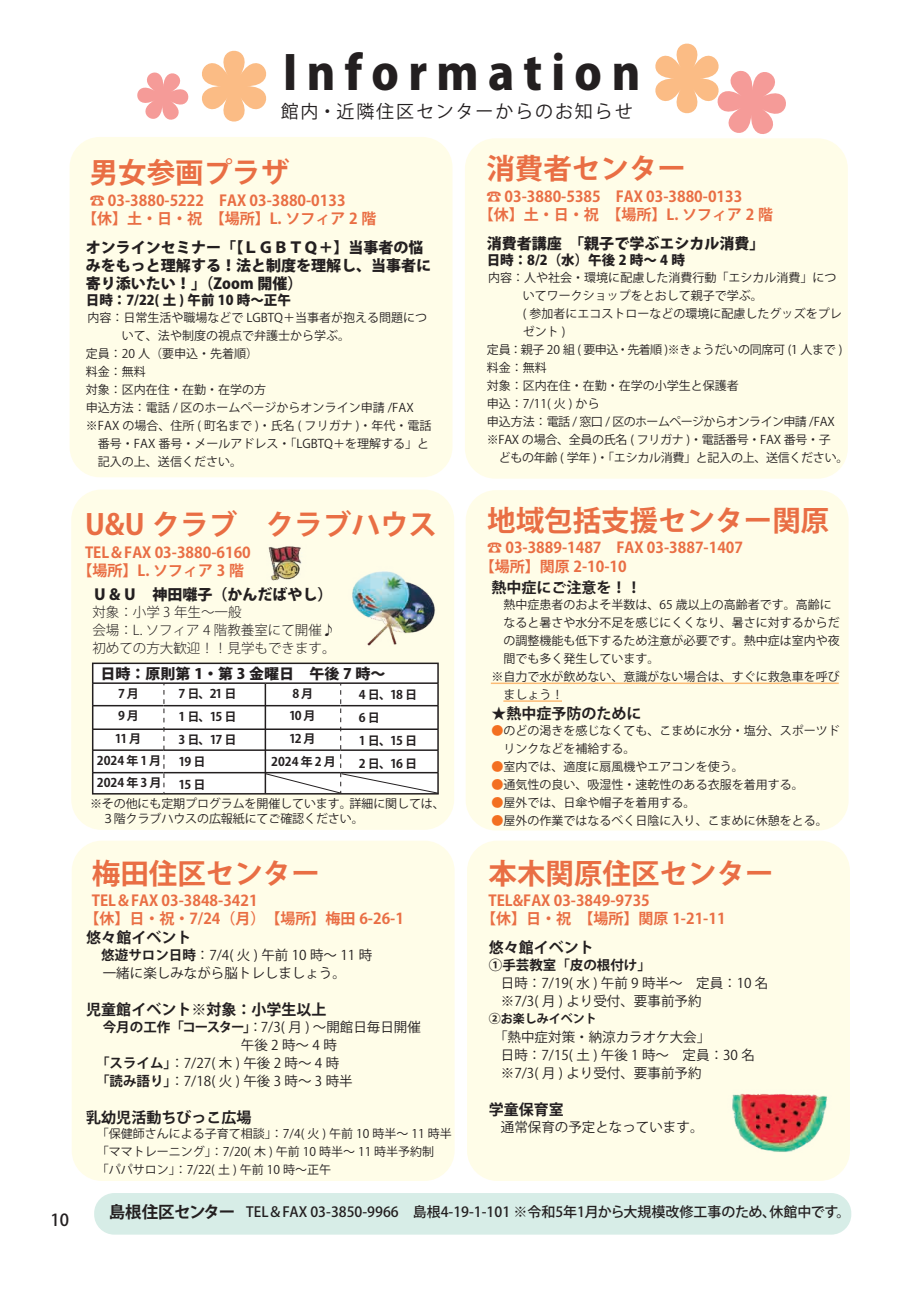
<style>
.page{position:relative;width:919px;height:1289px;background:#fff}
.page>*{position:absolute;margin:0;border:0;box-sizing:border-box;transform-origin:0 0}
.t1{font:800 46.5px "Koz Go Pr 6 N";letter-spacing:.2em;color:#231f20}
.t2{font:700 28.5px "Koz Go Pr 6 N";color:#e96e44}
.t3{font:18px "Koz Go Pr 6 N";letter-spacing:.105em;color:#231f20}
.t4{font:500 16.5px "Koz Go Pr 6 N";color:#231f20}
.t5{font:700 15px/18px "Koz Go Pr 6 N";color:#e96e44}
.t6{font:800 15px/18px "Koz Go Pr 6 N";color:#231f20}
.t7{font:700 15px "Koz Go Pr 6 N";color:#231f20}
.t8{font:800 14.4px "Koz Go Pr 6 N";color:#231f20;scale:1.04 1}
.t9{font:500 13.95px "Koz Go Pr 6 N";color:#231f20}
.t10{font:13.5px/18px "Koz Go Pr 6 N";color:#231f20}
.t11{font:300 13.5px/18px "Koz Go Pr 6 N";color:#231f20}
.t12{font:800 13.5px "Koz Go Pr 6 N";color:#231f20}
.t13{font:700 13.5px "Koz Go Pr 6 N";color:#231f20}
.t14{font:12px/18px "Koz Go Pr 6 N";color:#231f20}
.t15{font:12px "Koz Go Pr 6 N";letter-spacing:-.025em;color:#231f20}
.t16{font:700 12px "Koz Go Pr 6 N";color:#231f20}
.t17{font:12px "Koz Go Pr 6 N";letter-spacing:-.05em;color:#231f20}
.t18{font:700 12px "Koz Go Pr 6 N";letter-spacing:.085em;color:#231f20}
.t19{font:700 12px "Koz Go Pr 6 N";letter-spacing:.075em;color:#231f20}
.s1{font-weight:700}
.s2{color:#f36f21}
.s3{font-weight:700;font-size:16.5px}
</style>
<div class="page">
<svg style="left:137px;top:50px;width:130px;height:72px"></svg>
<svg style="left:655px;top:43px;width:131px;height:91px"></svg>
<div style="left:70px;top:137px;width:382px;height:340px;background:#fffde8;border-radius:30px"></div>
<div style="left:465px;top:138px;width:382px;height:340px;background:#fffde8;border-radius:30px"></div>
<div style="left:71px;top:489px;width:383px;height:340px;background:#fffde8;border-radius:30px"></div>
<div style="left:465px;top:490px;width:383px;height:340px;background:#fffde8;border-radius:30px"></div>
<div style="left:72px;top:840px;width:382px;height:340px;background:#fffde8;border-radius:30px"></div>
<div style="left:467px;top:840px;width:382px;height:340px;background:#fffde8;border-radius:30px"></div>
<div style="left:94px;top:1192px;width:757px;height:42px;background:#d7ede7;border-radius:20px"></div>
<img style="left:732px;top:1093px;width:95px;height:59px">
<img style="left:352px;top:571px;width:83px;height:75px">
<img style="left:268px;top:546px;width:34px;height:35px">
<hr style="left:491px;top:682px;width:347px;height:2px;background:#fcbb75">
<hr style="left:503px;top:700px;width:59px;height:1px;background:#fcbb75">
<div style="left:92px;top:662px;width:347px;height:132px;background:#fff;border:2px solid #231f20"></div>
<hr style="left:93px;top:772px;width:345px;height:1px;background:#231f20">
<hr style="left:93px;top:749px;width:345px;height:2px;background:#231f20">
<hr style="left:93px;top:728px;width:345px;height:2px;background:#231f20">
<hr style="left:93px;top:705px;width:345px;height:1px;background:#231f20">
<hr style="left:93px;top:682px;width:345px;height:2px;background:#231f20">
<hr style="left:264px;top:683px;width:2px;height:110px;background:#231f20">
<svg style="left:163px;top:683px;width:1px;height:111px"></svg>
<svg style="left:265px;top:683px;width:174px;height:111px"></svg>
<h3 class="t4" style="left:50px;top:1211px;width:20px">10</h3>
<h1 class="t1" style="left:283px;top:46px;width:359px">Information</h1>
<h3 class="t3" style="left:281px;top:101px;width:353px">館内・近隣住区センターからのお知らせ</h3>
<h2 class="t2" style="left:90px;top:157px;width:201px">男女参画プラザ</h2>
<p class="t5" style="left:82px;top:191px;width:296px;text-indent:8px">☎ 03-3880-5222　FAX 03-3880-0133<br>【休】土・日・祝　【場所】L. ソフィア 2 階</p>
<p class="t6" style="left:86px;top:238px;width:346px">オンラインセミナー「【ＬＧＢＴＱ＋】当事者の悩みをもっと理解する！法と制度を理解し、当事者に寄り添いたい！」（Zoom 開催）</p>
<p class="t12" style="left:86px;top:293px;width:206px">日時：7/22( 土 ) 午前 10 時～正午</p>
<p class="t14" style="left:87px;top:309px;width:341px">内容：日常生活や職場などで LGBTQ＋当事者が抱える問題につ</p>
<p class="t14" style="left:122px;top:327px;width:229px">いて、法や制度の視点で弁護士から学ぶ。</p>
<p class="t14" style="left:86px;top:345px;width:174px">定員：20 人（要申込・先着順）</p>
<p class="t14" style="left:86px;top:363px;width:61px">料金：無料</p>
<p class="t14" style="left:86px;top:381px;width:181px">対象：区内在住・在勤・在学の方</p>
<p class="t14" style="left:86px;top:399px;width:329px">申込方法：電話 / 区のホームページからオンライン申請 /FAX</p>
<p class="t14" style="left:86px;top:417px;width:347px">※FAX の場合、住所 ( 町名まで )・氏名 ( フリガナ )・年代・電話</p>
<p class="t14" style="left:98px;top:435px;width:332px">番号・FAX 番号・メールアドレス・「LGBTQ＋を理解する」と</p>
<p class="t14" style="left:98px;top:453px;width:145px">記入の上、送信ください。</p>
<h2 class="t2" style="left:486px;top:152px;width:201px">消費者センター</h2>
<p class="t5" style="left:479px;top:187px;width:296px;text-indent:8px">☎ 03-3880-5385　FAX 03-3880-0133<br>【休】土・日・祝　【場所】L. ソフィア 2 階</p>
<p class="t6" style="left:486px;top:234px;width:279px">消費者講座　「親子で学ぶエシカル消費」</p>
<p class="t12" style="left:486px;top:253px;width:200px">日時：8/2（水）午後 2 時～ 4 時</p>
<p class="t14" style="left:488px;top:269px;width:349px">内容：人や社会・環境に配慮した消費行動「エシカル消費」につ</p>
<p class="t14" style="left:522px;top:287px;width:241px">いてワークショップをとおして親子で学ぶ。</p>
<p class="t14" style="left:522px;top:305px;width:320px">( 参加者にエコストローなどの環境に配慮したグッズをプレ</p>
<p class="t14" style="left:522px;top:323px;width:44px">ゼント )</p>
<p class="t15" style="left:486px;top:343px;width:357px">定員：親子 20 組 ( 要申込・先着順 )※きょうだいの同席可 (1 人まで )</p>
<p class="t14" style="left:486px;top:359px;width:61px">料金：無料</p>
<p class="t14" style="left:486px;top:377px;width:253px">対象：区内在住・在勤・在学の小学生と保護者</p>
<p class="t14" style="left:486px;top:395px;width:114px">申込：7/11( 火 ) から</p>
<p class="t17" style="left:486px;top:415px;width:349px">申込方法：電話 / 窓口 / 区のホームページからオンライン申請 /FAX</p>
<p class="t15" style="left:486px;top:433px;width:345px">※FAX の場合、全員の氏名 ( フリガナ )・電話番号・FAX 番号・子</p>
<p class="t15" style="left:498px;top:451px;width:351px">どもの年齢 ( 学年 )・「エシカル消費」と記入の上、送信ください。</p>
<h2 class="t2" style="left:85px;top:508px;width:353px">U&amp;U クラブ　クラブハウス</h2>
<p class="t5" style="left:77px;top:543px;width:175px;text-align:center">TEL＆FAX 03-3880-6160【場所】L. ソフィア 3 階</p>
<p class="t6" style="left:92px;top:586px;width:241px">Ｕ＆Ｕ　神田囃子（かんだばやし）</p>
<p class="t11" style="left:92px;top:603px;width:245px">対象：小学 3 年生～一般<br>会場：L. ソフィア 4 階教養室にて開催♪初めての方大歓迎！！見学もできます。</p>
<p class="t8" style="left:100px;top:665px;width:275px">日時：原則第 1・第 3 金曜日　午後 7 時～</p>
<p class="t16" style="left:118px;top:687px;width:22px">7月</p>
<p class="t16" style="left:292px;top:686px;width:22px">8月</p>
<p class="t16" style="left:118px;top:709px;width:22px">9月</p>
<p class="t16" style="left:289px;top:709px;width:28px">10 月</p>
<p class="t16" style="left:115px;top:731px;width:28px">11 月</p>
<p class="t16" style="left:178px;top:687px;width:60px">7 日、21 日</p>
<p class="t16" style="left:359px;top:687px;width:60px">4 日、18 日</p>
<p class="t16" style="left:178px;top:710px;width:60px">1 日、15 日</p>
<p class="t16" style="left:359px;top:710px;width:22px">6日</p>
<p class="t16" style="left:178px;top:732px;width:60px">3 日、17 日</p>
<p class="t16" style="left:359px;top:734px;width:60px">1 日、15 日</p>
<p class="t16" style="left:178px;top:755px;width:28px">19 日</p>
<p class="t16" style="left:359px;top:757px;width:60px">2 日、16 日</p>
<p class="t16" style="left:178px;top:778px;width:28px">15 日</p>
<p class="t16" style="left:289px;top:731px;width:28px">12 月</p>
<p class="t19" style="left:97px;top:753px;width:66px">2024年1月</p>
<p class="t18" style="left:271px;top:754px;width:66px">2024年2月</p>
<p class="t18" style="left:97px;top:776px;width:66px">2024年3月</p>
<p class="t14" style="left:102px;top:796px;width:344px;line-height:15px;text-indent:-12px">※その他にも定期プログラムを開催しています。詳細に関しては、<br>３階クラブハウスの広報紙にてご確認ください。</p>
<h2 class="t2" style="left:92px;top:857px;width:230px">梅田住区センター</h2>
<p class="t5" style="left:84px;top:892px;width:321px;text-indent:8px">TEL＆FAX 03-3848-3421<br>【休】日・祝・7/24（月）　【場所】梅田 6-26-1</p>
<p class="t7" style="left:86px;top:929px;width:106px">悠々館イベント</p>
<p class="t10" style="left:101px;top:946px;width:272px"><span class="s1">悠遊サロン日時</span>：7/4( 火 ) 午前 10 時～ 11 時一緒に楽しみながら脳トレしましょう。</p>
<p class="t7" style="left:86px;top:1001px;width:241px">児童館イベント※対象：小学生以上</p>
<p class="t10" style="left:103px;top:1018px;width:319px"><span class="s1">今月の工作「コースター」</span>：7/3( 月 ) ～開館日毎日開催</p>
<p class="t10" style="left:241px;top:1036px;width:97px">午後2時～4時</p>
<p class="t10" style="left:96px;top:1054px;width:245px"><span class="s1">「スライム」</span>：7/27( 木 ) 午後 2 時～ 4 時</p>
<p class="t10" style="left:96px;top:1072px;width:258px"><span class="s1">「読み語り」</span>：7/18( 火 ) 午後 3 時～ 3 時半</p>
<p class="t7" style="left:86px;top:1109px;width:166px">乳幼児活動ちびっこ広場</p>
<p class="t14" style="left:97px;top:1125px;width:356px">「保健師さんによる子育て相談」：7/4( 火 ) 午前 10 時半～ 11 時半「ママトレーニング」：7/20( 木 ) 午前 10 時半～ 11 時半予約制<br>「パパサロン」：7/22( 土 ) 午前 10 時～正午</p>
<h2 class="t2" style="left:487px;top:504px;width:343px">地域包括支援センター関原</h2>
<p class="t5" style="left:479px;top:539px;width:265px;text-indent:8px">☎ 03-3889-1487　FAX 03-3887-1407【場所】関原 2-10-10</p>
<p class="t7" style="left:491px;top:579px;width:151px">熱中症にご注意を！！</p>
<p class="t14" style="left:491px;top:595px;width:342px">　熱中症患者のおよそ半数は、65 歳以上の高齢者です。高齢に</p>
<p class="t14" style="left:503px;top:613px;width:337px">なると暑さや水分不足を感じにくくなり、暑さに対するからだ</p>
<p class="t14" style="left:503px;top:631px;width:337px">の調整機能も低下するため注意が必要です。熱中症は室内や夜</p>
<p class="t14" style="left:503px;top:649px;width:157px">間でも多く発生しています。</p>
<p class="t14" style="left:491px;top:667px;width:349px">※自力で水が飲めない、意識がない場合は、すぐに救急車を呼び</p>
<p class="t14" style="left:503px;top:685px;width:61px">ましょう！</p>
<p class="t7" style="left:491px;top:705px;width:151px">★熱中症予防のために</p>
<p class="t14" style="left:503px;top:721px;width:337px;text-indent:-12px"><span class="s2">●</span>のどの渇きを感じなくても、こまめに水分・塩分、スポーツドリンクなどを補給する。</p>
<p class="t14" style="left:491px;top:757px;width:253px"><span class="s2">●</span>室内では、適度に扇風機やエアコンを使う。</p>
<p class="t14" style="left:491px;top:775px;width:313px"><span class="s2">●</span>通気性の良い、吸湿性・速乾性のある衣服を着用する。</p>
<p class="t14" style="left:491px;top:793px;width:205px"><span class="s2">●</span>屋外では、日傘や帽子を着用する。</p>
<p class="t14" style="left:491px;top:811px;width:337px"><span class="s2">●</span>屋外の作業ではなるべく日陰に入り、こまめに休憩をとる。</p>
<h2 class="t2" style="left:488px;top:857px;width:286px">本木関原住区センター</h2>
<p class="t5" style="left:481px;top:892px;width:246px;text-indent:8px">TEL&amp;FAX 03-3849-9735<br>【休】日・祝　【場所】関原 1-21-11</p>
<p class="t7" style="left:489px;top:939px;width:106px">悠々館イベント</p>
<p class="t13" style="left:489px;top:957px;width:163px">①手芸教室「皮の根付け」</p>
<p class="t10" style="left:501px;top:974px;width:269px">日時：7/19( 水 ) 午前 9 時半～　定員：10 名※7/3( 月 ) より受付、要事前予約</p>
<p class="t16" style="left:489px;top:1011px;width:109px">②お楽しみイベント</p>
<p class="t10" style="left:501px;top:1028px;width:255px;text-indent:-7px">「熱中症対策・納涼カラオケ大会」<br>日時：7/15( 土 ) 午後 1 時～　定員：30 名※7/3( 月 ) より受付、要事前予約</p>
<p class="t7" style="left:489px;top:1101px;width:76px">学童保育室</p>
<p class="t10" style="left:501px;top:1118px;width:204px">通常保育の予定となっています。</p>
<p class="t9" style="left:109px;top:1203px;width:743px"><span class="s3">島根住区センター</span> TEL＆FAX 03-3850-9966　島根4-19-1-101 ※令和5年1月から大規模改修工事のため、休館中です。</p>
</div>
